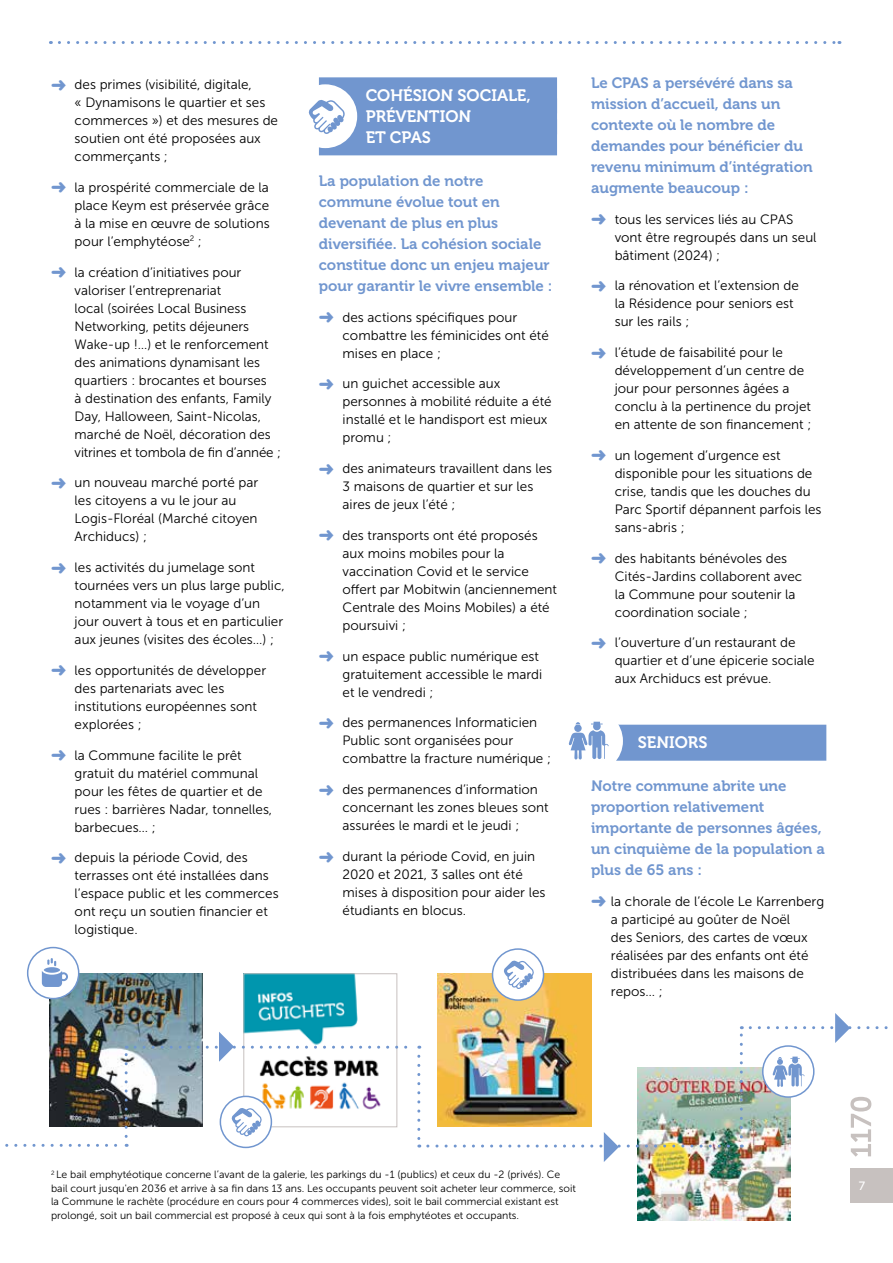
<style>
.page{position:relative;width:893px;height:1263px;background:#fff}
.page>*{position:absolute;margin:0;border:0;box-sizing:border-box;transform-origin:0 0}
.t1{font:16.5px/21px "Museo 700";color:#fff}
.t2{font:15px/21px "Museo 700";color:#7196cf}
.t3{font:13.5px/18px "Museo Sans 300";color:#000}
.t4{font:12px "Museo Sans 500";color:#fff}
.t5{font:10.5px/13.5px "Museo Sans 300";color:#000}
.s1{color:#7196cf}
</style>
<div class="page">
<div style="left:850px;top:1168px;width:43px;height:34px;background:#c7c1bf"></div>
<svg style="left:850px;top:1097px;width:21px;height:60px"></svg>
<img style="left:638px;top:1067px;width:153px;height:153px">
<img style="left:50px;top:974px;width:153px;height:153px">
<div style="left:591px;top:725px;width:235px;height:36px;background:#7196cf"></div>
<div style="left:319px;top:77px;width:238px;height:36px;background:#7196cf"></div>
<div style="left:319px;top:98px;width:238px;height:36px;background:#7196cf"></div>
<div style="left:319px;top:119px;width:238px;height:36px;background:#7196cf"></div>
<div style="left:293px;top:84px;width:64px;height:64px;background:#fff;border-radius:50%"></div>
<div style="left:559px;top:709px;width:64px;height:64px;background:#fff;border-radius:50%"></div>
<svg style="left:569px;top:722px;width:40px;height:37px"></svg>
<svg style="left:309px;top:100px;width:36px;height:34px"></svg>
<svg style="left:59px;top:41px;width:781px;height:3px"></svg>
<img style="left:245px;top:975px;width:113px;height:57px">
<div style="left:243px;top:973px;width:154px;height:154px;border:1px solid #c7c1bf"></div>
<img style="left:438px;top:974px;width:153px;height:52px">
<div style="left:28px;top:947px;width:51px;height:51px;background:#fff;border-radius:50%"></div>
<div style="left:27px;top:947px;width:52px;height:52px;border:2px solid #7196cf;border-radius:50%"></div>
<svg style="left:42px;top:958px;width:26px;height:29px"></svg>
<div style="left:492px;top:949px;width:52px;height:51px;background:#fff;border-radius:50%"></div>
<div style="left:492px;top:948px;width:52px;height:53px;border:2px solid #7196cf;border-radius:50%"></div>
<svg style="left:504px;top:960px;width:30px;height:29px"></svg>
<div style="left:763px;top:1046px;width:51px;height:51px;background:#fff;border-radius:50%"></div>
<div style="left:762px;top:1045px;width:52px;height:53px;border:2px solid #7196cf;border-radius:50%"></div>
<svg style="left:773px;top:1056px;width:31px;height:31px"></svg>
<img style="left:5px;top:1046px;width:123px;height:101px">
<img style="left:428px;top:1026px;width:315px;height:136px">
<svg style="left:750px;top:1013px;width:138px;height:30px"></svg>
<svg style="left:135px;top:1032px;width:285px;height:115px"></svg>
<p class="t3" style="left:75px;top:76px;width:205px;text-indent:-24px"><span class="s1">➜</span> des primes (visibilité, digitale,<br>« Dynamisons le quartier et ses commerces ») et des mesures de soutien ont été proposées aux commerçants ;</p>
<p class="t3" style="left:75px;top:178px;width:197px;text-align:justify;text-indent:-24px"><span class="s1">➜</span> la prospérité commerciale de la place Keym est préservée grâce à la mise en œuvre de solutions pour l’emphytéose<sup>2</sup> ;</p>
<p class="t3" style="left:75px;top:263px;width:208px;text-indent:-24px"><span class="s1">➜</span> la création d’initiatives pour valoriser l’entreprenariat<br>local (soirées Local Business<br>Networking, petits déjeuners<br>Wake-up !…) et le renforcement des animations dynamisant les quartiers : brocantes et bourses<br>à destination des enfants, Family<br>Day, Halloween, Saint-Nicolas, marché de Noël, décoration des vitrines et tombola de fin d’année ;</p>
<p class="t3" style="left:75px;top:474px;width:185px;text-indent:-24px"><span class="s1">➜</span> un nouveau marché porté par les citoyens a vu le jour au<br>Logis-Floréal (Marché citoyen<br>Archiducs) ;</p>
<p class="t3" style="left:75px;top:559px;width:212px;text-indent:-24px"><span class="s1">➜</span> les activités du jumelage sont tournées vers un plus large public, notamment via le voyage d’un jour ouvert à tous et en particulier aux jeunes (visites des écoles…) ;</p>
<p class="t3" style="left:75px;top:661px;width:193px;text-indent:-24px"><span class="s1">➜</span> les opportunités de développer des partenariats avec les institutions européennes sont explorées ;</p>
<p class="t3" style="left:75px;top:746px;width:199px;text-indent:-24px"><span class="s1">➜</span> la Commune facilite le prêt gratuit du matériel communal pour les fêtes de quartier et de rues : barrières Nadar, tonnelles, barbecues… ;</p>
<p class="t3" style="left:75px;top:849px;width:206px;text-indent:-24px"><span class="s1">➜</span> depuis la période Covid, des terrasses ont été installées dans l’espace public et les commerces ont reçu un soutien financier et logistique.</p>
<p class="t1" style="left:366px;top:85px;width:167px">COHÉSION SOCIALE,<br>PRÉVENTION<br>ET CPAS</p>
<p class="t2" style="left:319px;top:170px;width:235px">La population de notre commune évolue tout en devenant de plus en plus diversifiée. La cohésion sociale constitue donc un enjeu majeur pour garantir le vivre ensemble :</p>
<p class="t3" style="left:343px;top:308px;width:208px;text-indent:-24px"><span class="s1">➜</span> des actions spécifiques pour combattre les féminicides ont été mises en place ;</p>
<p class="t3" style="left:343px;top:375px;width:211px;text-indent:-24px"><span class="s1">➜</span> un guichet accessible aux personnes à mobilité réduite a été installé et le handisport est mieux promu ;</p>
<p class="t3" style="left:343px;top:460px;width:211px;text-indent:-24px"><span class="s1">➜</span> des animateurs travaillent dans les<br>3 maisons de quartier et sur les aires de jeux l’été ;</p>
<p class="t3" style="left:343px;top:526px;width:216px;text-indent:-24px"><span class="s1">➜</span> des transports ont été proposés aux moins mobiles pour la vaccination Covid et le service offert par Mobitwin (anciennement<br>Centrale des Moins Mobiles) a été poursuivi ;</p>
<p class="t3" style="left:343px;top:647px;width:201px;text-indent:-24px"><span class="s1">➜</span> un espace public numérique est gratuitement accessible le mardi et le vendredi ;</p>
<p class="t3" style="left:343px;top:714px;width:210px;text-indent:-24px"><span class="s1">➜</span> des permanences Informaticien<br>Public sont organisées pour combattre la fracture numérique ;</p>
<p class="t3" style="left:343px;top:781px;width:208px;text-indent:-24px"><span class="s1">➜</span> des permanences d’information concernant les zones bleues sont assurées le mardi et le jeudi ;</p>
<p class="t3" style="left:343px;top:847px;width:204px;text-indent:-24px"><span class="s1">➜</span> durant la période Covid, en juin<br>2020 et 2021, 3 salles ont été mises à disposition pour aider les étudiants en blocus.</p>
<p class="t2" style="left:591px;top:72px;width:223px">Le CPAS a persévéré dans sa mission d’accueil, dans un contexte où le nombre de demandes pour bénéficier du revenu minimum d’intégration augmente beaucoup :</p>
<p class="t3" style="left:615px;top:210px;width:203px;text-indent:-24px"><span class="s1">➜</span> tous les services liés au CPAS vont être regroupés dans un seul bâtiment (2024) ;</p>
<p class="t3" style="left:615px;top:277px;width:186px;text-indent:-24px"><span class="s1">➜</span> la rénovation et l’extension de la Résidence pour seniors est sur les rails ;</p>
<p class="t3" style="left:615px;top:344px;width:198px;text-indent:-24px"><span class="s1">➜</span> l’étude de faisabilité pour le développement d’un centre de jour pour personnes âgées a conclu à la pertinence du projet en attente de son financement ;</p>
<p class="t3" style="left:615px;top:446px;width:208px;text-indent:-24px"><span class="s1">➜</span> un logement d’urgence est disponible pour les situations de crise, tandis que les douches du<br>Parc Sportif dépannent parfois les sans-abris ;</p>
<p class="t3" style="left:615px;top:549px;width:189px;text-indent:-24px"><span class="s1">➜</span> des habitants bénévoles des<br>Cités-Jardins collaborent avec la Commune pour soutenir la coordination sociale ;</p>
<p class="t3" style="left:615px;top:634px;width:201px;text-indent:-24px"><span class="s1">➜</span> l’ouverture d’un restaurant de quartier et d’une épicerie sociale aux Archiducs est prévue.</p>
<p class="t1" style="left:638px;top:732px;width:71px">SENIORS</p>
<p class="t2" style="left:591px;top:776px;width:235px">Notre commune abrite une proportion relativement importante de personnes âgées, un cinquième de la population a plus de 65 ans :</p>
<p class="t3" style="left:611px;top:892px;width:215px;text-indent:-20px"><span class="s1">➜</span> la chorale de l’école Le Karrenberg a participé au goûter de Noël<br>des Seniors, des cartes de vœux réalisées par des enfants ont été distribuées dans les maisons de repos… ;</p>
<p class="t5" style="left:51px;top:1168px;width:526px"><sup>2</sup> Le bail emphytéotique concerne l’avant de la galerie, les parkings du -1 (publics) et ceux du -2 (privés). Ce bail court jusqu'en 2036 et arrive à sa fin dans 13 ans. Les occupants peuvent soit acheter leur commerce, soit la Commune le rachète (procédure en cours pour 4 commerces vides), soit le bail commercial existant est prolongé, soit un bail commercial est proposé à ceux qui sont à la fois emphytéotes et occupants.</p>
<p class="t4" style="left:859px;top:1179px;width:8px">7</p>
</div>
